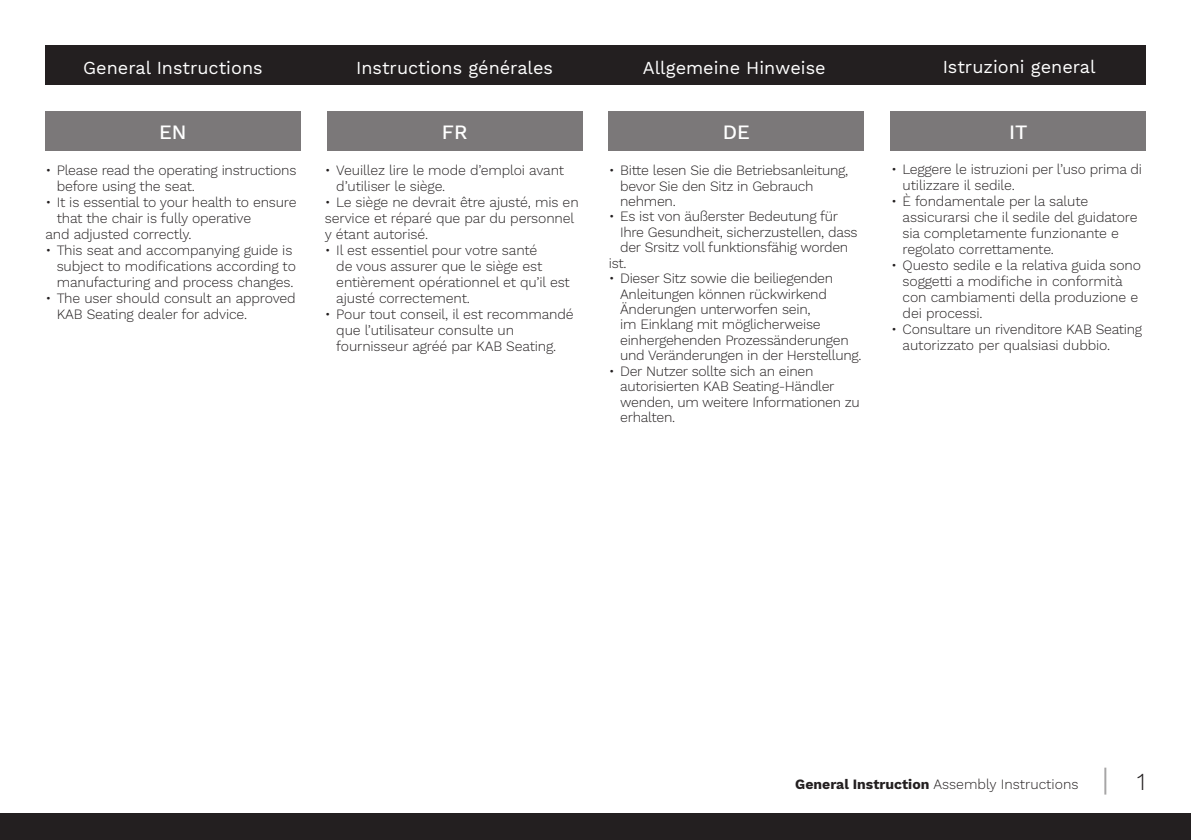
<style>
.page{position:relative;width:1191px;height:840px;background:#fff}
.page>*{position:absolute;margin:0;border:0;box-sizing:border-box;transform-origin:0 0}
.t1{font:300 24px "Work Sans";color:#231f20}
.t2{font:500 20px "Work Sans";color:#fff}
.t3{font:18px "Work Sans";color:#fff}
.t4{font:300 14px/16px "Work Sans";letter-spacing:-.015em;color:#231f20}
.s1{font-weight:700}
</style>
<div class="page">
<hr style="left:1104px;top:767px;width:2px;height:27px;background:#231f20">
<div style="left:0;top:812px;width:1191px;height:27px;background:#231f20"></div>
<div style="left:45px;top:45px;width:1100px;height:40px;background:#231f20"></div>
<div style="left:45px;top:111px;width:255px;height:40px;background:#7b7879"></div>
<div style="left:327px;top:111px;width:255px;height:40px;background:#7b7879"></div>
<div style="left:609px;top:111px;width:255px;height:40px;background:#7b7879"></div>
<div style="left:890px;top:111px;width:255px;height:40px;background:#7b7879"></div>
<p class="t3" style="left:83px;top:58px;width:181px">General Instructions</p>
<p class="t3" style="left:356px;top:58px;width:198px">Instructions générales</p>
<p class="t3" style="left:643px;top:58px;width:184px">Allgemeine Hinweise</p>
<p class="t3" style="left:942px;top:56px;width:154px">Istruzioni general</p>
<p class="t2" style="left:159px;top:120px;width:29px">EN</p>
<p class="t2" style="left:442px;top:120px;width:27px">FR</p>
<p class="t2" style="left:723px;top:120px;width:29px">DE</p>
<p class="t2" style="left:1009px;top:120px;width:20px">IT</p>
<p class="t4" style="left:57px;top:163px;width:241px;text-indent:-11px">• Please read the operating instructions before using the seat.</p>
<p class="t4" style="left:45px;top:195px;width:253px">• It is essential to your health to ensure</p>
<p class="t4" style="left:57px;top:211px;width:196px">that the chair is fully operative</p>
<p class="t4" style="left:45px;top:227px;width:148px">and adjusted correctly.</p>
<p class="t4" style="left:57px;top:243px;width:241px;text-indent:-11px">• This seat and accompanying guide is subject to modifications according to manufacturing and process changes.</p>
<p class="t4" style="left:45px;top:291px;width:252px">• The user should consult an approved</p>
<p class="t4" style="left:57px;top:307px;width:192px">KAB Seating dealer for advice.</p>
<p class="t4" style="left:336px;top:163px;width:229px;text-indent:-11px">• Veuillez lire le mode d’emploi avant d’utiliser le siège.</p>
<p class="t4" style="left:325px;top:195px;width:255px">• Le siège ne devrait être ajusté, mis en service et réparé que par du personnel y étant autorisé.</p>
<p class="t4" style="left:325px;top:243px;width:214px">• Il est essentiel pour votre santé</p>
<p class="t4" style="left:336px;top:259px;width:235px">de vous assurer que le siège est entièrement opérationnel et qu’il est ajusté correctement.</p>
<p class="t4" style="left:336px;top:307px;width:239px;text-indent:-11px">• Pour tout conseil, il est recommandé que l’utilisateur consulte un fournisseur agréé par KAB Seating.</p>
<p class="t4" style="left:620px;top:163px;width:229px;line-height:15.4px;text-indent:-11px">• Bitte lesen Sie die Betriebsanleitung, bevor Sie den Sitz in Gebrauch nehmen.</p>
<p class="t4" style="left:609px;top:209px;width:231px">• Es ist von äußerster Bedeutung für</p>
<p class="t4" style="left:620px;top:224px;width:239px">Ihre Gesundheit, sicherzustellen, dass</p>
<p class="t4" style="left:620px;top:240px;width:230px">der Srsitz voll funktionsfähig worden</p>
<p class="t4" style="left:609px;top:255px;width:19px">ist.</p>
<p class="t4" style="left:620px;top:271px;width:214px;line-height:15.4px;text-indent:-11px">• Dieser Sitz sowie die beiliegenden<br>Anleitungen können rückwirkend<br>Änderungen unterworfen sein,</p>
<p class="t4" style="left:620px;top:317px;width:243px;line-height:15.4px">im Einklang mit möglicherweise einhergehenden Prozessänderungen und Veränderungen in der Herstellung.</p>
<p class="t4" style="left:609px;top:363px;width:206px">• Der Nutzer sollte sich an einen</p>
<p class="t4" style="left:620px;top:379px;width:241px;line-height:15.4px">autorisierten KAB Seating-Händler wenden, um weitere Informationen zu erhalten.</p>
<p class="t4" style="left:902px;top:162px;width:241px;text-indent:-11px">• Leggere le istruzioni per l’uso prima di utilizzare il sedile.</p>
<p class="t4" style="left:902px;top:194px;width:236px;text-indent:-11px">• È fondamentale per la salute assicurarsi che il sedile del guidatore</p>
<p class="t4" style="left:902px;top:226px;width:218px">sia completamente funzionante e regolato correttamente.</p>
<p class="t4" style="left:902px;top:258px;width:240px;text-indent:-11px">• Questo sedile e la relativa guida sono soggetti a modifiche in conformità con cambiamenti della produzione e dei processi.</p>
<p class="t4" style="left:902px;top:322px;width:241px;text-indent:-11px">• Consultare un rivenditore KAB Seating autorizzato per qualsiasi dubbio.</p>
<p class="t4" style="left:795px;top:776px;width:285px"><span class="s1">General Instruction</span> Assembly Instructions</p>
<p class="t1" style="left:1136px;top:767px;width:10px">1</p>
</div>
